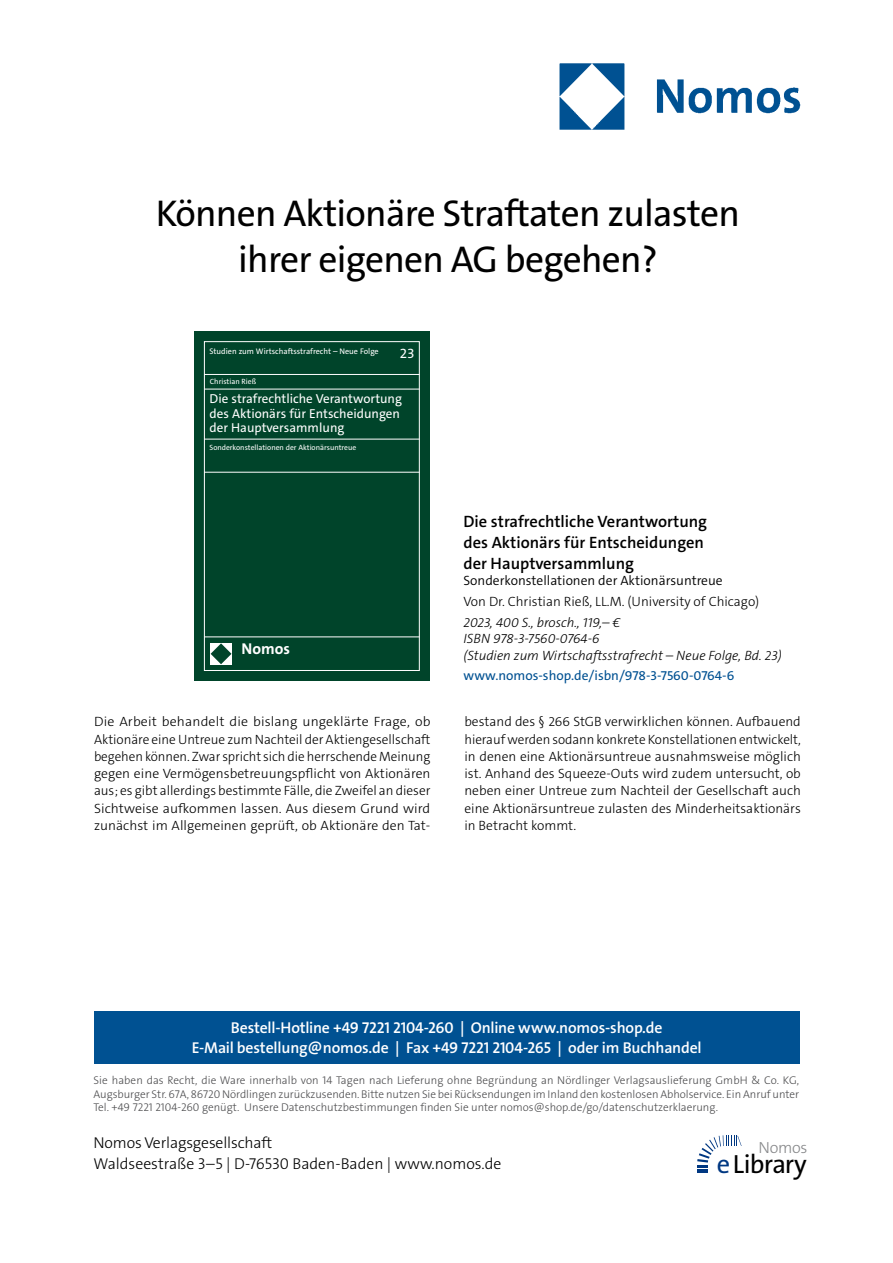
<style>
.page{position:relative;width:893px;height:1263px;background:#fff}
.page>*{position:absolute;margin:0;border:0;box-sizing:border-box;transform-origin:0 0}
.t1{font:37.5px/46.5px "The Sans Os F";letter-spacing:-.02em;color:#000;text-align:center}
.t2{font:26.4px "The Sans Os F";letter-spacing:-.03em;color:#000}
.t3{font:600 16.5px/21px "The Sans C5";color:#000}
.t4{font:300 16.2px "The Sans Os F";letter-spacing:-.02em;color:#87888a}
.t5{font:600 15.75px/21px "The Sans Os F";letter-spacing:-.01em;color:#fff;text-align:center}
.t6{font:300 15.75px/21px "The Sans Os F";color:#000}
.t7{font:700 15.75px "The Sans C5";color:#fff}
.t8{font:300 13.5px/17.2px "The Sans C5";color:#000;text-align:justify}
.t9{font:italic 300 13.5px/16.5px "The Sans C5";color:#000}
.t10{font:300 13.5px "The Sans C5";color:#000}
.t11{font:13.5px "The Sans C5";color:#005192}
.t12{font:13.5px "The Sans C5";color:#fff}
.t13{font:13.05px/14.1px "The Sans C5";color:#fff}
.t14{font:300 11.25px/13.5px "The Sans Os F";color:#4b4b4d;text-align:justify}
.t15{font:8.1px "The Sans C5";color:#fff}
.t16{font:7.65px "The Sans C5";color:#fff}
.s1{color:#003882}
</style>
<div class="page">
<img style="left:559px;top:63px;width:242px;height:67px">
<div style="left:94px;top:1011px;width:705px;height:52px;background:#005192"></div>
<svg style="left:697px;top:1135px;width:45px;height:38px"></svg>
<div style="left:194px;top:331px;width:236px;height:349px;background:#00442a"></div>
<div style="left:204px;top:341px;width:216px;height:330px;border:1px solid #fff"></div>
<hr style="left:204px;top:374px;width:216px;height:1px;background:#fff">
<hr style="left:204px;top:439px;width:216px;height:1px;background:#fff">
<hr style="left:204px;top:472px;width:216px;height:1px;background:#fff">
<hr style="left:204px;top:637px;width:216px;height:1px;background:#fff">
<div style="left:210px;top:643px;width:22px;height:22px;background:#fff"></div>
<svg style="left:211px;top:643px;width:20px;height:21px"></svg>
<hr style="left:204px;top:389px;width:216px;height:1px;background:#fff">
<h1 class="t1" style="left:156px;top:194px;width:586px">Können Aktionäre Straftaten zulasten ihrer eigenen AG begehen?</h1>
<p class="t15" style="left:209px;top:346px;width:171px">Studien zum Wirtschaftsstrafrecht – Neue Folge</p>
<p class="t12" style="left:400px;top:345px;width:16px">23</p>
<p class="t13" style="left:209px;top:392px;width:194px">Die strafrechtliche Verantwortung des Aktionärs für Entscheidungen der Hauptversammlung</p>
<p class="t16" style="left:210px;top:376px;width:48px">Christian Rieß</p>
<p class="t16" style="left:209px;top:442px;width:148px">Sonderkonstellationen der Aktionärsuntreue</p>
<p class="t7" style="left:242px;top:638px;width:50px">Nomos</p>
<p class="t3" style="left:463px;top:511px;width:245px">Die strafrechtliche Verantwortung des Aktionärs für Entscheidungen der Hauptversammlung</p>
<p class="t10" style="left:463px;top:572px;width:261px">Sonderkonstellationen der Aktionärsuntreue</p>
<p class="t8" style="left:463px;top:593px;width:297px">Von Dr. Christian Rieß, LL.M. (University of Chicago)</p>
<p class="t9" style="left:463px;top:614px;width:320px">2023, 400 S., brosch., 119,– €<br>ISBN 978-3-7560-0764-6<br>(Studien zum Wirtschaftsstrafrecht – Neue Folge, Bd. 23)</p>
<p class="t11" style="left:463px;top:667px;width:272px">www.nomos-shop.de/isbn/978-3-7560-0764-6</p>
<p class="t8" style="left:94px;top:713px;width:338px">Die Arbeit behandelt die bislang ungeklärte Frage, ob Aktionäre eine Untreue zum Nachteil der Aktiengesellschaft begehen können. Zwar spricht sich die herrschende Meinung gegen eine Vermögensbetreuungspflicht von Aktionären aus; es gibt allerdings bestimmte Fälle, die Zweifel an dieser Sichtweise aufkommen lassen. Aus diesem Grund wird zunächst im Allgemeinen geprüft, ob Aktionäre den Tat-</p>
<p class="t8" style="left:464px;top:713px;width:338px">bestand des § 266 StGB verwirklichen können. Aufbauend hierauf werden sodann konkrete Konstellationen entwickelt, in denen eine Aktionärsuntreue ausnahmsweise möglich ist. Anhand des Squeeze-Outs wird zudem untersucht, ob neben einer Untreue zum Nachteil der Gesellschaft auch eine Aktionärsuntreue zulasten des Minderheitsaktionärs in Betracht kommt.</p>
<p class="t5" style="left:192px;top:1017px;width:511px">Bestell-Hotline +49 7221 2104-260 | Online www.nomos-shop.de<br>E-Mail bestellung@nomos.de | Fax +49 7221 2104-265 | oder im Buchhandel</p>
<p class="t14" style="left:94px;top:1074px;width:707px">Sie haben das Recht, die Ware innerhalb von 14 Tagen nach Lieferung ohne Begründung an Nördlinger Verlagsauslieferung GmbH &amp; Co. KG, Augsburger Str. 67A, 86720 Nördlingen zurückzusenden. Bitte nutzen Sie bei Rücksendungen im Inland den kostenlosen Abholservice. Ein Anruf unter Tel. +49 7221 2104-260 genügt. Unsere Datenschutzbestimmungen finden Sie unter nomos@shop.de/go/datenschutzerklaerung.</p>
<p class="t6" style="left:94px;top:1133px;width:409px">Nomos Verlagsgesellschaft<br>Waldseestraße 3–5 | D-76530 Baden-Baden | www.nomos.de</p>
<p class="t4" style="left:758px;top:1137px;width:51px">Nomos</p>
<h2 class="t2" style="left:717px;top:1153px;width:91px"><span class="s1">e</span>Library</h2>
</div>
